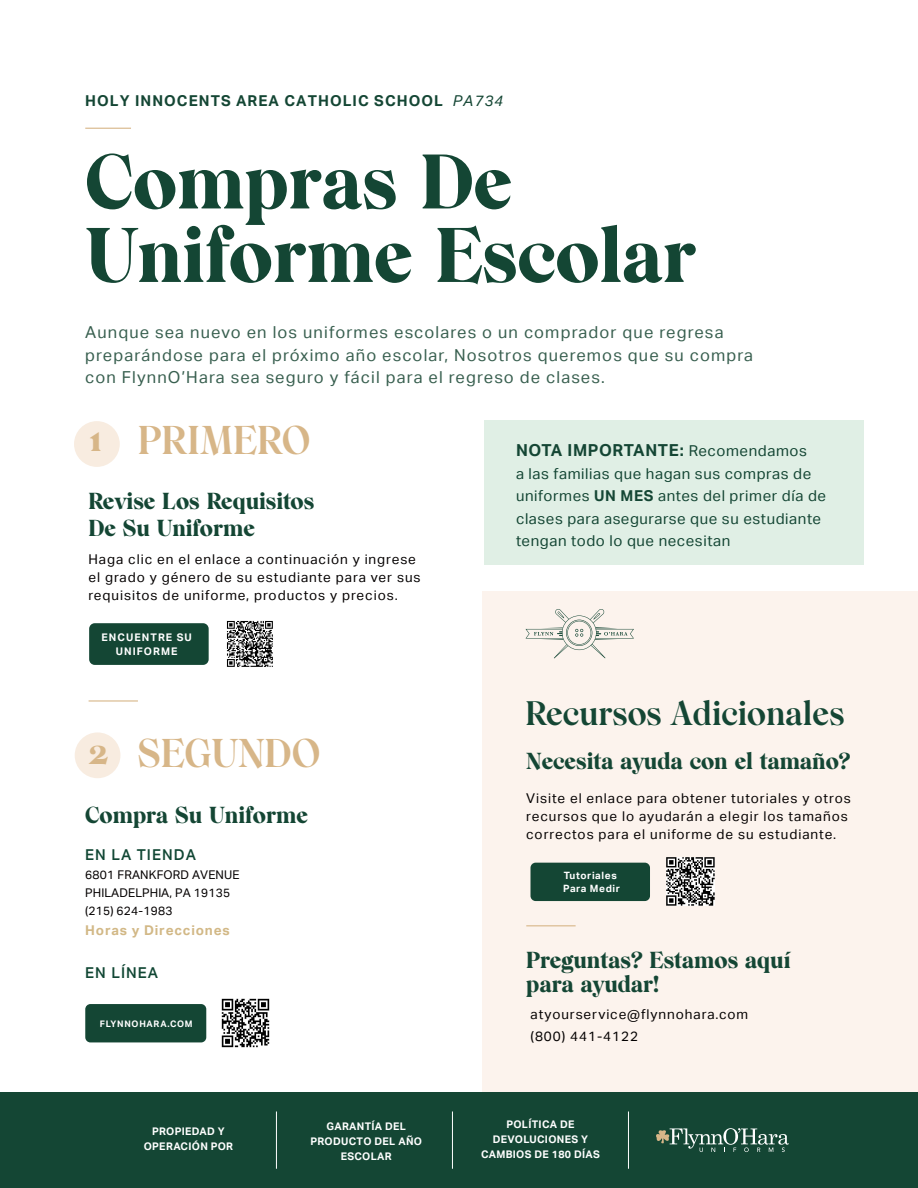
<style>
.page{position:relative;width:918px;height:1188px;background:#fff}
.page>*{position:absolute;margin:0;border:0;box-sizing:border-box;transform-origin:0 0}
.t1{font:900 75px/73.5px "Wulkan Display";color:#144634}
.t2{font:700 39px "Wulkan Display";color:#d7b688}
.t3{font:900 36px "Wulkan Display";color:#d7b688}
.t4{font:700 33px "Wulkan Display";color:#144634}
.t5{font:900 22.5px "Wulkan Display";color:#144634}
.t6{font:16.5px/22.5px "Aktiv Grotesk";letter-spacing:.07em;color:#385f4f}
.t7{font:700 16.5px "Aktiv Grotesk";letter-spacing:.04em;color:#144634}
.t8{font:15px/22.5px "Aktiv Grotesk";letter-spacing:.04em;color:#144634}
.t9{font:700 15px "Aktiv Grotesk";letter-spacing:.07em;color:#144634}
.t10{font:500 15px "Aktiv Grotesk";letter-spacing:.07em;color:#104633}
.t11{font:13.5px/18px "Aktiv Grotesk";letter-spacing:.07em;color:#040101}
.t12{font:700 13.5px "Aktiv Grotesk";letter-spacing:.06em;color:#d2b886}
.t13{font:12px/18px "Aktiv Grotesk";letter-spacing:.015em;color:#040101}
.t14{font:700 10.5px/15px "Aktiv Grotesk";letter-spacing:.03em;color:#fff;text-align:center}
.t15{font:700 10.5px/15px "Aktiv Grotesk";letter-spacing:.03em;color:#fff;text-align:center}
.t16{font:700 10.5px/13.5px "Aktiv Grotesk";letter-spacing:.1em;color:#fff;text-align:center}
.t17{font:700 10.05px "Aktiv Grotesk";letter-spacing:.06em;color:#fff}
.t18{font:700 9px "Aktiv Grotesk";letter-spacing:.08em;color:#fff}
.s1{font-weight:400;font-style:italic}
.s2{font-weight:400;font-size:15px}
.s3{font-weight:700}
</style>
<div class="page">
<div style="left:483px;top:591px;width:435px;height:502px;background:#fcf3ed"></div>
<div style="left:0;top:1093px;width:918px;height:95px;background:#144634"></div>
<svg style="left:656px;top:1128px;width:133px;height:24px"></svg>
<div style="left:74px;top:421px;width:46px;height:46px;background:#f8ece0;border-radius:50%"></div>
<div style="left:75px;top:732px;width:45px;height:46px;background:#f8ece0;border-radius:50%"></div>
<hr style="left:276px;top:1112px;width:1px;height:57px;background:#fff">
<hr style="left:452px;top:1112px;width:1px;height:57px;background:#fff">
<hr style="left:628px;top:1112px;width:1px;height:57px;background:#fff">
<div style="left:85px;top:1004px;width:121px;height:38px;background:#144634;border-radius:5px"></div>
<div style="left:484px;top:420px;width:380px;height:145px;background:#e0efe5"></div>
<hr style="left:85px;top:128px;width:46px;height:1px;background:#d7b688">
<hr style="left:89px;top:700px;width:49px;height:2px;background:#d7b688">
<hr style="left:526px;top:925px;width:50px;height:1px;background:#d7b688">
<svg style="left:526px;top:609px;width:108px;height:49px"></svg>
<div style="left:531px;top:863px;width:119px;height:38px;background:#144634;border-radius:5px"></div>
<div style="left:89px;top:623px;width:120px;height:42px;background:#144634;border-radius:6px"></div>
<img style="left:666px;top:857px;width:49px;height:48px">
<img style="left:221px;top:999px;width:49px;height:49px">
<img style="left:226px;top:620px;width:47px;height:47px">
<p class="t9" style="left:85px;top:92px;width:419px">HOLY INNOCENTS AREA CATHOLIC SCHOOL <span class="s1">PA734</span></p>
<p class="t1" style="left:85px;top:148px;width:613px">Compras De<br>Uniforme Escolar</p>
<p class="t6" style="left:85px;top:322px;width:669px">Aunque sea nuevo en los uniformes escolares o un comprador que regresa preparándose para el próximo año escolar, Nosotros queremos que su compra con FlynnO’Hara sea seguro y fácil para el regreso de clases.</p>
<p class="t3" style="left:90px;top:417px;width:14px">1</p>
<p class="t2" style="left:138px;top:417px;width:174px">PRIMERO</p>
<p class="t5" style="left:88px;top:488px;width:227px">Revise Los Requisitos</p>
<p class="t5" style="left:88px;top:515px;width:168px">De Su Uniforme</p>
<p class="t11" style="left:88px;top:551px;width:334px">Haga clic en el enlace a continuación y ingrese el grado y género de su estudiante para ver sus requisitos de uniforme, productos y precios.</p>
<p class="t16" style="left:101px;top:631px;width:92px">ENCUENTRE SU<br>UNIFORME</p>
<p class="t3" style="left:89px;top:729px;width:21px">2</p>
<p class="t2" style="left:138px;top:730px;width:184px">SEGUNDO</p>
<p class="t5" style="left:85px;top:801px;width:224px">Compra Su Uniforme</p>
<p class="t10" style="left:85px;top:846px;width:112px">EN LA TIENDA</p>
<p class="t13" style="left:85px;top:866px;width:156px">6801 FRANKFORD AVENUE<br>PHILADELPHIA, PA 19135 (215) 624-1983</p>
<p class="t12" style="left:85px;top:922px;width:146px">Horas y Direcciones</p>
<p class="t10" style="left:85px;top:964px;width:74px">EN LÍNEA</p>
<p class="t18" style="left:100px;top:1019px;width:94px">FLYNNOHARA.COM</p>
<p class="t7" style="left:516px;top:441px;width:293px">NOTA IMPORTANTE: <span class="s2">Recomendamos</span></p>
<p class="t8" style="left:516px;top:462px;width:312px">a las familias que hagan sus compras de uniformes <span class="s3">UN MES</span> antes del primer día de clases para asegurarse que su estudiante tengan todo lo que necesitan</p>
<p class="t4" style="left:526px;top:693px;width:321px">Recursos Adicionales</p>
<p class="t5" style="left:526px;top:748px;width:326px">Necesita ayuda con el tamaño?</p>
<p class="t11" style="left:526px;top:790px;width:326px">Visite el enlace para obtener tutoriales y otros recursos que lo ayudarán a elegir los tamaños correctos para el uniforme de su estudiante.</p>
<p class="t17" style="left:564px;top:870px;width:55px">Tutoriales</p>
<p class="t17" style="left:563px;top:882px;width:58px">Para Medir</p>
<p class="t5" style="left:526px;top:946px;width:266px">Preguntas? Estamos aquí</p>
<p class="t5" style="left:526px;top:970px;width:134px">para ayudar!</p>
<p class="t11" style="left:531px;top:1005px;width:219px">atyourservice@flynnohara.com</p>
<p class="t11" style="left:531px;top:1028px;width:109px">(800) 441-4122</p>
<p class="t14" style="left:144px;top:1124px;width:91px">PROPIEDAD Y<br>OPERACIÓN POR</p>
<p class="t14" style="left:481px;top:1117px;width:120px">POLÍTICA DE<br>DEVOLUCIONES Y<br>CAMBIOS DE 180 DÍAS</p>
<p class="t15" style="left:310px;top:1119px;width:113px">GARANTÍA DEL<br>PRODUCTO DEL AÑO<br>ESCOLAR</p>
</div>
